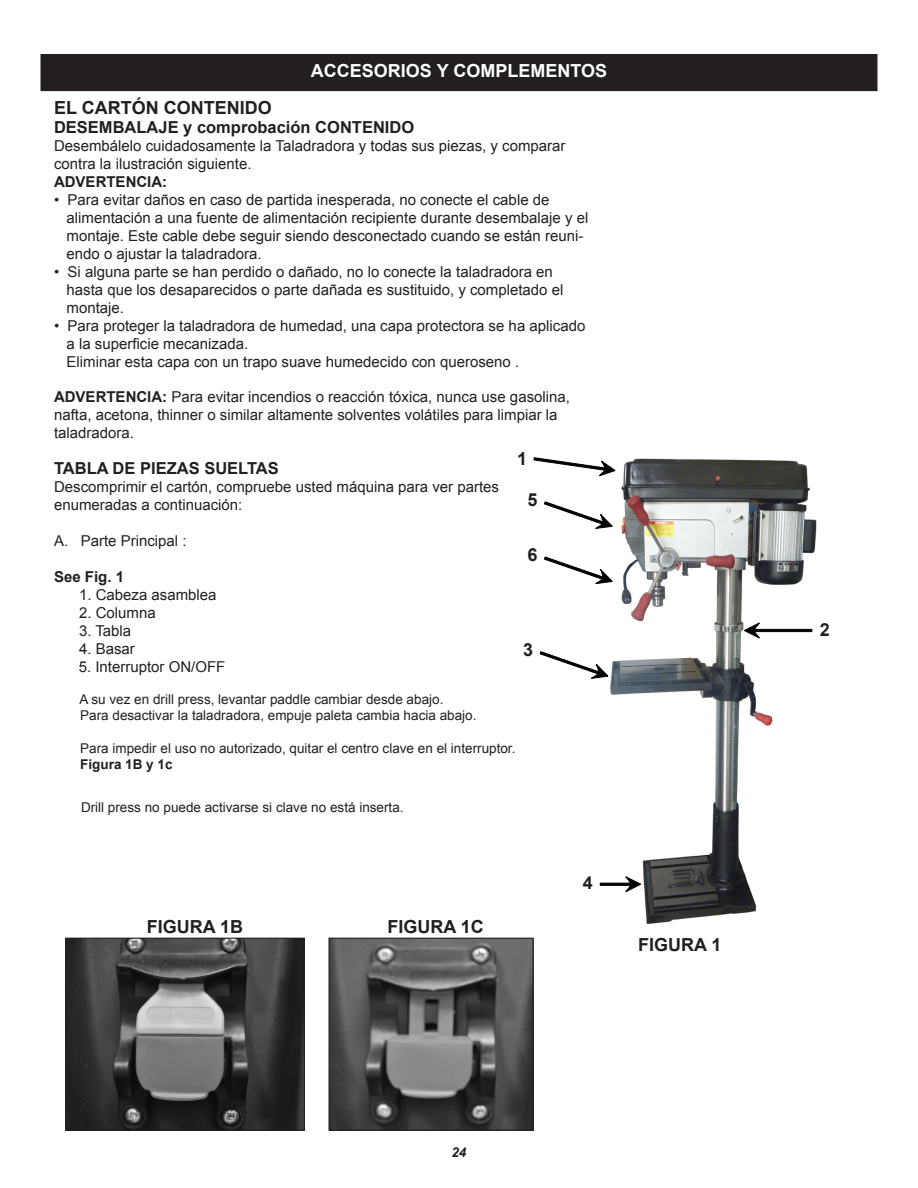
<style>
.page{position:relative;width:918px;height:1188px;background:#fff}
.page>*{position:absolute;margin:0;border:0;box-sizing:border-box;transform-origin:0 0}
.t1{font:700 18px "Arial";color:#231f20}
.t2{font:700 18px "Arial";color:#fff}
.t3{font:700 16.5px "Arial";color:#231f20}
.t4{font:15px/18px "Arial";color:#231f20}
.t5{font:700 15px "Arial";color:#231f20}
.t6{font:13.5px "Arial";color:#231f20}
.t7{font:700 13.5px "Arial";color:#231f20}
.Subhead_1{font:italic 700 13.5px "Arial";color:#231f20}
.s1{font-weight:700}
</style>
<div class="page">
<div style="left:41px;top:55px;width:836px;height:35px;background:#231f20"></div>
<div style="left:40px;top:54px;width:838px;height:37px;border:2px solid #231f20"></div>
<img style="left:67px;top:940px;width:236px;height:189px">
<div style="left:65px;top:938px;width:240px;height:193px;border:1px solid #231f20"></div>
<img style="left:330px;top:940px;width:202px;height:189px">
<div style="left:328px;top:938px;width:206px;height:193px;border:1px solid #231f20"></div>
<img style="left:536px;top:457px;width:281px;height:468px">
<svg style="left:534px;top:458px;width:82px;height:18px"></svg>
<svg style="left:744px;top:622px;width:68px;height:17px"></svg>
<svg style="left:540px;top:651px;width:68px;height:28px"></svg>
<svg style="left:600px;top:876px;width:41px;height:16px"></svg>
<svg style="left:544px;top:502px;width:69px;height:27px"></svg>
<svg style="left:544px;top:557px;width:69px;height:27px"></svg>
<p class="t2" style="left:311px;top:59px;width:298px">ACCESORIOS Y COMPLEMENTOS</p>
<p class="t1" style="left:54px;top:95px;width:219px">EL CARTÓN CONTENIDO</p>
<p class="t3" style="left:54px;top:117px;width:362px">DESEMBALAJE y comprobación CONTENIDO</p>
<p class="t4" style="left:54px;top:137px;width:513px">Desembálelo cuidadosamente la Taladradora y todas sus piezas, y comparar contra la ilustración siguiente.</p>
<p class="t5" style="left:54px;top:172px;width:115px">ADVERTENCIA:</p>
<p class="t4" style="left:67px;top:191px;width:523px;text-indent:-13px">• Para evitar daños en caso de partida inesperada, no conecte el cable de alimentación a una fuente de alimentación recipiente durante desembalaje y el montaje. Este cable debe seguir siendo desconectado cuando se están reuni&shy;endo o ajustar la taladradora.</p>
<p class="t4" style="left:54px;top:263px;width:500px">• Si alguna parte se han perdido o dañado, no lo conecte la taladradora en</p>
<p class="t4" style="left:67px;top:281px;width:498px">hasta que los desaparecidos o parte dañada es sustituido, y completado el montaje.</p>
<p class="t4" style="left:67px;top:317px;width:520px;text-indent:-13px">• Para proteger la taladradora de humedad, una capa protectora se ha aplicado a la superficie mecanizada.</p>
<p class="t4" style="left:67px;top:353px;width:454px">Eliminar esta capa con un trapo suave humedecido con queroseno .</p>
<p class="t4" style="left:54px;top:387px;width:518px"><span class="s1">ADVERTENCIA:</span> Para evitar incendios o reacción tóxica, nunca use gasolina, nafta, acetona, thinner o similar altamente solventes volátiles para limpiar la taladradora.</p>
<p class="t3" style="left:54px;top:457px;width:226px">TABLA DE PIEZAS SUELTAS</p>
<p class="t4" style="left:54px;top:477px;width:447px">Descomprimir el cartón, compruebe usted máquina para ver partes</p>
<p class="t4" style="left:54px;top:495px;width:190px">enumeradas a continuación:</p>
<p class="t4" style="left:54px;top:531px;width:134px">A. Parte Principal :</p>
<p class="t5" style="left:54px;top:566px;width:72px">See Fig. 1</p>
<p class="t4" style="left:79px;top:585px;width:139px">1. Cabeza asamblea</p>
<p class="t4" style="left:79px;top:603px;width:78px">2. Columna</p>
<p class="t4" style="left:79px;top:621px;width:54px">3. Tabla</p>
<p class="t4" style="left:79px;top:639px;width:57px">4. Basar</p>
<p class="t4" style="left:79px;top:657px;width:148px">5. Interruptor ON/OFF</p>
<p class="t6" style="left:80px;top:690px;width:365px">A su vez en drill press, levantar paddle cambiar desde abajo.</p>
<p class="t6" style="left:80px;top:707px;width:398px">Para desactivar la taladradora, empuje paleta cambia hacia abajo.</p>
<p class="t6" style="left:80px;top:739px;width:437px">Para impedir el uso no autorizado, quitar el centro clave en el interruptor.</p>
<p class="t7" style="left:80px;top:755px;width:94px">Figura 1B y 1c</p>
<p class="t6" style="left:81px;top:798px;width:324px">Drill press no puede activarse si clave no está inserta.</p>
<p class="t1" style="left:517px;top:447px;width:12px">1</p>
<p class="t1" style="left:527px;top:488px;width:12px">5</p>
<p class="t1" style="left:527px;top:543px;width:12px">6</p>
<p class="t1" style="left:523px;top:638px;width:12px">3</p>
<p class="t1" style="left:147px;top:915px;width:98px">FIGURA 1B</p>
<p class="t1" style="left:388px;top:915px;width:98px">FIGURA 1C</p>
<p class="t1" style="left:583px;top:870px;width:12px">4</p>
<p class="t1" style="left:638px;top:933px;width:85px">FIGURA 1</p>
<p class="Subhead_1" style="left:451px;top:1143px;width:17px">24</p>
<p class="t1" style="left:820px;top:618px;width:12px">2</p>
</div>
